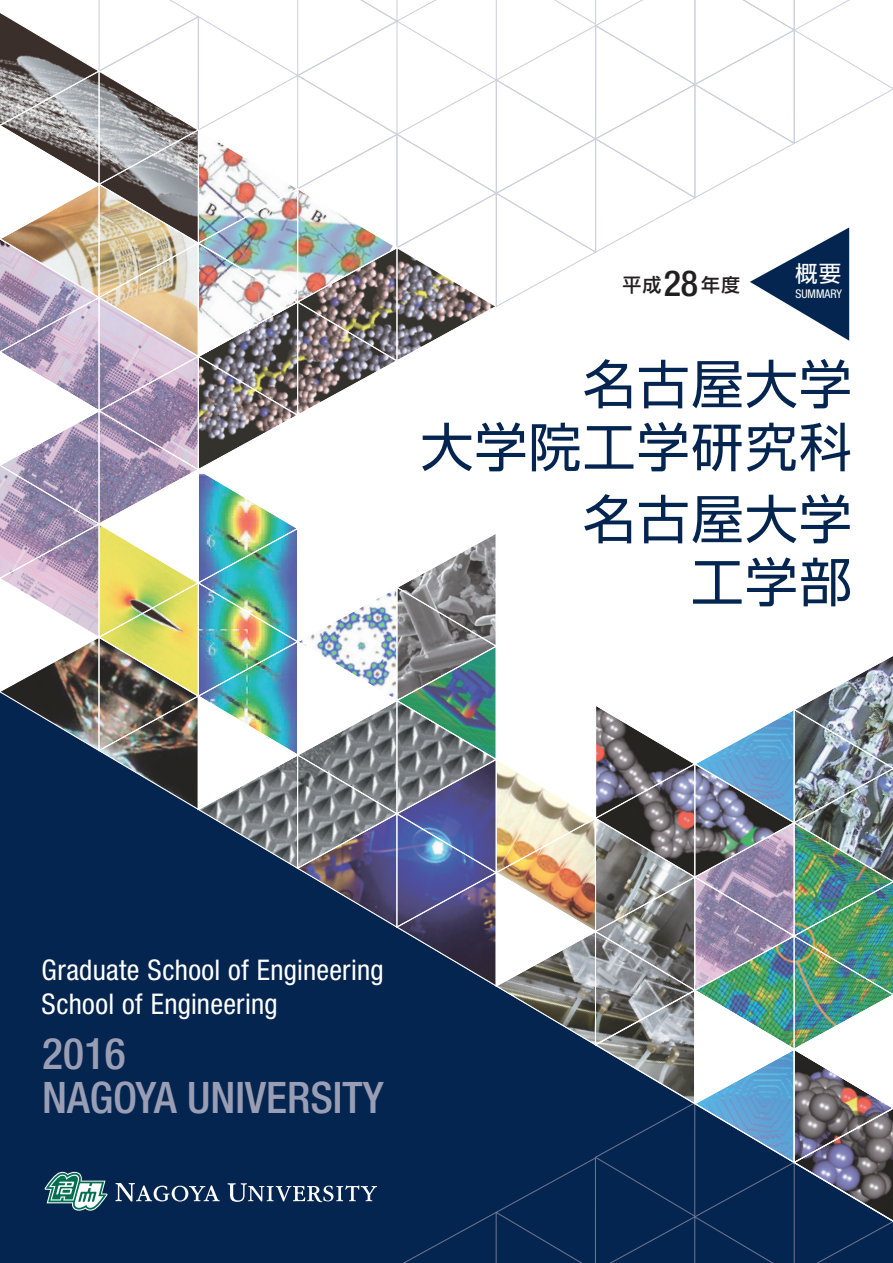
<style>
.page{position:relative;width:893px;height:1263px;background:#fff}
.page>*{position:absolute;margin:0;border:0;box-sizing:border-box;transform-origin:0 0}
.t1{font:52.5px/63px "Shin Go Pro";letter-spacing:.03em;color:#04254f;text-align:right}
.t2{font:500 condensed 43.5px/43.5px "Helvetica Neue LT Std";color:#9a9eb5}
.t3{font:condensed 28.5px/34.5px "Helvetica Neue LT Std";letter-spacing:.01em;color:#fff}
.t4{font:22.5px "Shin Go Pro";color:#fff}
.t5{font:500 18.9px "Shin Go Pro";color:#231f20}
.t6{font:condensed 12px "Helvetica Neue LT Std";color:#fff}
.s1{font-family:"Helvetica Neue LT Std";font-stretch:condensed;font-size:36px}
</style>
<div class="page">
<img style="left:0;top:0;width:893px;height:1263px">
<div style="left:44px;top:1038px;width:82px;height:32px;background:#04254f"></div>
<div style="left:45px;top:1081px;width:339px;height:32px;background:#04254f"></div>
<p class="t5" style="left:623px;top:269px;width:119px">平成<span class="s1">28</span>年度</p>
<p class="t4" style="left:795px;top:255px;width:47px">概要</p>
<p class="t6" style="left:795px;top:287px;width:48px">SUMMARY</p>
<h1 class="t1" style="left:421px;top:346px;width:433px">名古屋大学<br>大学院工学研究科</h1>
<h1 class="t1" style="left:583px;top:481px;width:270px">名古屋大学工学部</h1>
<p class="t3" style="left:42px;top:952px;width:344px">Graduate School of Engineering<br>School of Engineering</p>
<h2 class="t2" style="left:42px;top:1031px;width:343px">2016<br>NAGOYA UNIVERSITY</h2>
</div>
